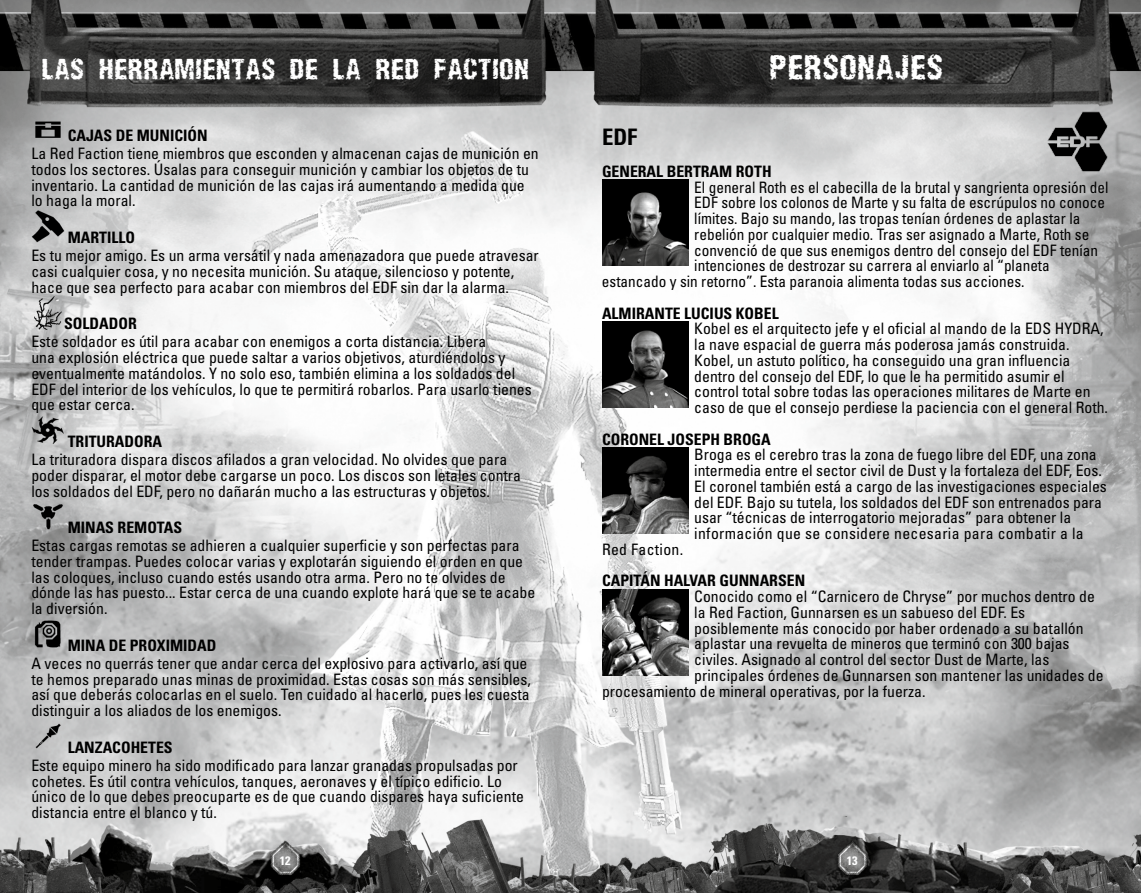
<style>
.page{position:relative;width:1141px;height:893px;background:#fff}
.page>*{position:absolute;margin:0;border:0;box-sizing:border-box;transform-origin:0 0}
.t1{font:33.25px "Foundation Foundation";color:#fff}
.t2{font:28px "Foundation Foundation";color:#fff}
.t3{font:700 condensed 22.75px "Univers LT Std";color:#000}
.t4{font:condensed 15.75px/15.8px "Univers LT Std";color:#000}
.t5{font:700 condensed 15.75px "Univers LT Std";color:#000}
.t6{font:condensed 15.75px "Univers LT Std";letter-spacing:.02em;color:#000}
.t7{font:700 condensed 12.25px "Univers LT Std";color:#fff}
</style>
<div class="page">
<img style="left:0;top:0;width:1141px;height:893px">
<img style="left:267px;top:839px;width:36px;height:41px">
<img style="left:834px;top:839px;width:36px;height:41px">
<img style="left:1045px;top:109px;width:65px;height:65px">
<img style="left:31px;top:113px;width:33px;height:28px">
<img style="left:31px;top:210px;width:33px;height:33px">
<img style="left:31px;top:296px;width:33px;height:33px">
<img style="left:31px;top:414px;width:33px;height:33px">
<img style="left:31px;top:500px;width:33px;height:33px">
<img style="left:31px;top:618px;width:33px;height:33px">
<img style="left:31px;top:720px;width:33px;height:33px">
<img style="left:602px;top:180px;width:86px;height:86px">
<img style="left:602px;top:321px;width:86px;height:87px">
<img style="left:602px;top:447px;width:86px;height:87px">
<img style="left:602px;top:589px;width:86px;height:86px">
<h2 class="t2" style="left:41px;top:51px;width:490px">LAS HERRAMIENTAS DE LA RED FACTION</h2>
<p class="t5" style="left:68px;top:126px;width:142px">CAJAS DE MUNICIÓN</p>
<p class="t4" style="left:31px;top:145px;width:509px">La Red Faction tiene miembros que esconden y almacenan cajas de munición en todos los sectores. Úsalas para conseguir munición y cambiar los objetos de tu inventario. La cantidad de munición de las cajas irá aumentando a medida que lo haga la moral.</p>
<p class="t5" style="left:68px;top:228px;width:69px">MARTILLO</p>
<p class="t4" style="left:31px;top:247px;width:509px">Es tu mejor amigo. Es un arma versátil y nada amenazadora que puede atravesar casi cualquier cosa, y no necesita munición. Su ataque, silencioso y potente, hace que sea perfecto para acabar con miembros del EDF sin dar la alarma.</p>
<p class="t5" style="left:64px;top:314px;width:74px">SOLDADOR</p>
<p class="t4" style="left:31px;top:334px;width:502px">Este soldador es útil para acabar con enemigos a corta distancia. Libera<br>una explosión eléctrica que puede saltar a varios objetivos, aturdiéndolos y eventualmente matándolos. Y no solo eso, también elimina a los soldados del EDF del interior de los vehículos, lo que te permitirá robarlos. Para usarlo tienes que estar cerca.</p>
<p class="t5" style="left:68px;top:431px;width:96px">TRITURADORA</p>
<p class="t4" style="left:31px;top:451px;width:491px">La trituradora dispara discos afilados a gran velocidad. No olvides que para poder disparar, el motor debe cargarse un poco. Los discos son letales contra los soldados del EDF, pero no dañarán mucho a las estructuras y objetos.</p>
<p class="t5" style="left:68px;top:518px;width:116px">MINAS REMOTAS</p>
<p class="t4" style="left:31px;top:537px;width:505px">Estas cargas remotas se adhieren a cualquier superficie y son perfectas para tender trampas. Puedes colocar varias y explotarán siguiendo el orden en que las coloques, incluso cuando estés usando otra arma. Pero no te olvides de dónde las has puesto... Estar cerca de una cuando explote hará que se te acabe la diversión.</p>
<p class="t5" style="left:68px;top:635px;width:150px">MINA DE PROXIMIDAD</p>
<p class="t4" style="left:31px;top:655px;width:501px">A veces no querrás tener que andar cerca del explosivo para activarlo, así que te hemos preparado unas minas de proximidad. Estas cosas son más sensibles, así que deberás colocarlas en el suelo. Ten cuidado al hacerlo, pues les cuesta distinguir a los aliados de los enemigos.</p>
<p class="t5" style="left:68px;top:737px;width:107px">LANZACOHETES</p>
<p class="t4" style="left:31px;top:757px;width:494px">Este equipo minero ha sido modificado para lanzar granadas propulsadas por cohetes. Es útil contra vehículos, tanques, aeronaves y el típico edificio. Lo único de lo que debes preocuparte es de que cuando dispares haya suficiente distancia entre el blanco y tú.</p>
<h1 class="t1" style="left:768px;top:46px;width:176px">PERSONAJES</h1>
<h3 class="t3" style="left:602px;top:123px;width:35px">EDF</h3>
<p class="t5" style="left:602px;top:162px;width:10px">GENERAL</p>
<p class="t5" style="left:667px;top:162px;width:19px">BERTRA</p>
<p class="t5" style="left:719px;top:162px;width:35px">M ROTH</p>
<p class="t4" style="left:694px;top:179px;width:416px">El general Roth es el cabecilla de la brutal y sangrienta opresión del</p>
<p class="t4" style="left:694px;top:195px;width:412px">EDF sobre los colonos de Marte y su falta de escrúpulos no conoce</p>
<p class="t4" style="left:694px;top:210px;width:388px">límites. Bajo su mando, las tropas tenían órdenes de aplastar la</p>
<p class="t4" style="left:694px;top:226px;width:397px">rebelión por cualquier medio. Tras ser asignado a Marte, Roth se</p>
<p class="t4" style="left:694px;top:242px;width:405px">convenció de que sus enemigos dentro del consejo del EDF tenían</p>
<p class="t4" style="left:694px;top:258px;width:357px">intenciones de destrozar su carrera al enviarlo al “planeta</p>
<p class="t4" style="left:602px;top:273px;width:424px">estancado y sin retorno”. Esta paranoia alimenta todas sus acciones.</p>
<p class="t5" style="left:602px;top:303px;width:178px">ALMIRANTE LUCIUS KOBEL</p>
<p class="t4" style="left:694px;top:321px;width:415px">Kobel es el arquitecto jefe y el oficial al mando de la EDS HYDRA, la nave espacial de guerra más poderosa jamás construida.<br>Kobel, un astuto político, ha conseguido una gran influencia dentro del consejo del EDF, lo que le ha permitido asumir el control total sobre todas las operaciones militares de Marte en caso de que el consejo perdiese la paciencia con el general Roth.</p>
<p class="t5" style="left:602px;top:429px;width:170px">CORONEL JOSEPH BROGA</p>
<p class="t4" style="left:694px;top:447px;width:414px">Broga es el cerebro tras la zona de fuego libre del EDF, una zona intermedia entre el sector civil de Dust y la fortaleza del EDF, Eos.<br>El coronel también está a cargo de las investigaciones especiales del EDF. Bajo su tutela, los soldados del EDF son entrenados para usar “técnicas de interrogatorio mejoradas” para obtener la información que se considere necesaria para combatir a la</p>
<p class="t6" style="left:602px;top:539px;width:83px">Red Faction.</p>
<p class="t5" style="left:602px;top:571px;width:205px">CAPITÁN HALVAR GUNNARSEN</p>
<p class="t4" style="left:694px;top:588px;width:402px">Conocido como el “Carnicero de Chryse” por muchos dentro de</p>
<p class="t4" style="left:694px;top:604px;width:332px">la Red Faction, Gunnarsen es un sabueso del EDF. Es</p>
<p class="t4" style="left:694px;top:620px;width:391px">posiblemente más conocido por haber ordenado a su batallón</p>
<p class="t4" style="left:694px;top:636px;width:377px">aplastar una revuelta de mineros que terminó con 300 bajas</p>
<p class="t4" style="left:694px;top:651px;width:357px">civiles. Asignado al control del sector Dust de Marte, las</p>
<p class="t4" style="left:694px;top:667px;width:411px">principales órdenes de Gunnarsen son mantener las unidades de</p>
<p class="t4" style="left:602px;top:683px;width:325px">procesamiento de mineral operativas, por la fuerza.</p>
<p class="t7" style="left:280px;top:853px;width:12px">12</p>
<p class="t7" style="left:847px;top:853px;width:12px">13</p>
</div>
